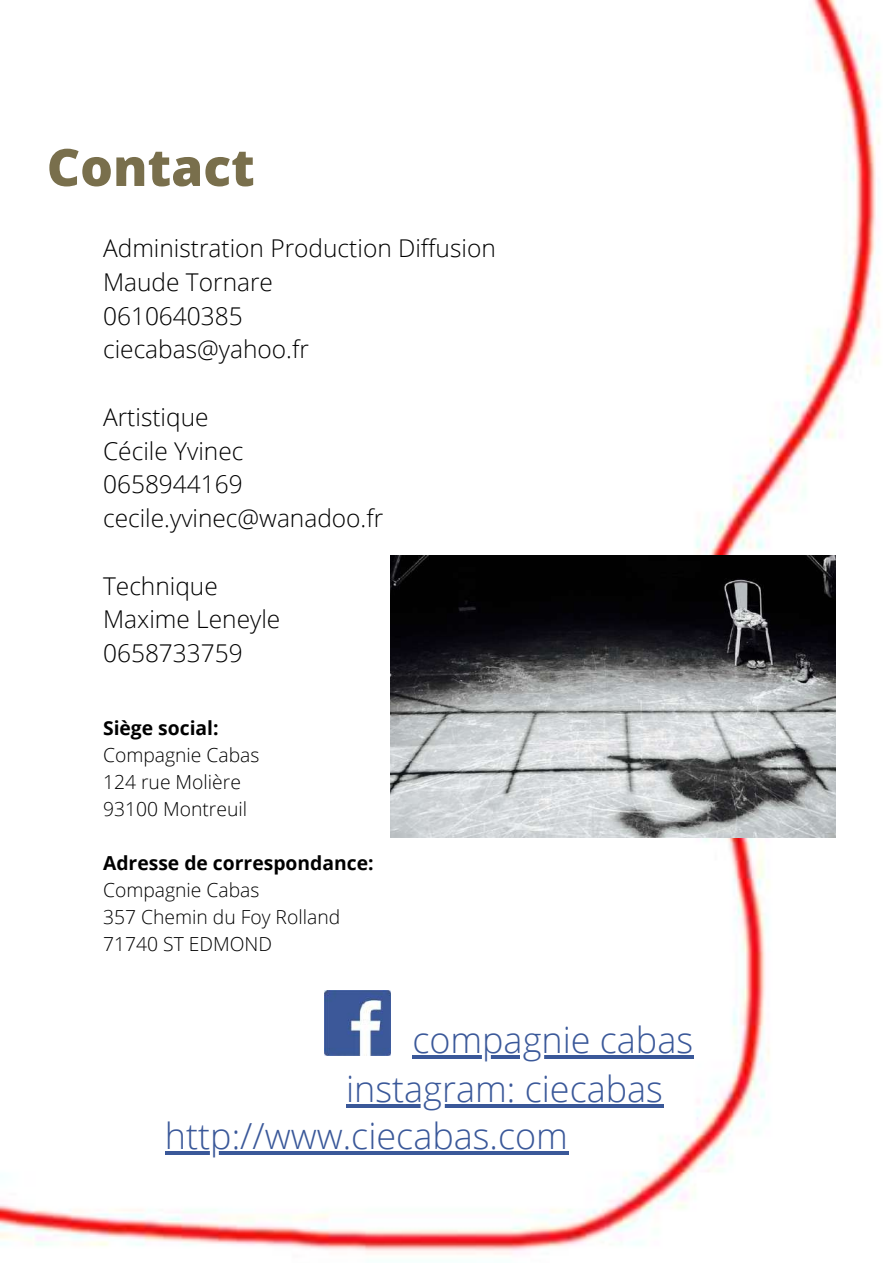
<style>
.page{position:relative;width:893px;height:1264px;background:#fff}
.page>*{position:absolute;margin:0;border:0;box-sizing:border-box;transform-origin:0 0}
.t1{font:800 51.45px "Open Sans";color:#796f4c}
.t2{font:300 36px/49.5px "Open Sans";color:#3a5899}
.t3{font:300 24.45px/33.8px "Open Sans";color:#000}
.t4{font:300 19.35px/27px "Open Sans";color:#000}
.t5{font:700 19.35px "Open Sans";color:#000}
</style>
<div class="page">
<img style="left:0;top:0;width:881px;height:1255px">
<hr style="left:165px;top:1151px;width:33px;height:3px;background:#3a5899">
<hr style="left:198px;top:1151px;width:370px;height:3px;background:#3a5899">
<svg style="left:412px;top:1054px;width:281px;height:4px"></svg>
<img style="left:325px;top:990px;width:65px;height:65px">
<hr style="left:346px;top:1104px;width:317px;height:3px;background:#3a5899">
<img style="left:390px;top:556px;width:445px;height:281px">
<h1 class="t1" style="left:47px;top:131px;width:209px">Contact</h1>
<p class="t3" style="left:103px;top:231px;width:394px">Administration Production Diffusion<br>Maude Tornare<br>0610640385<br>ciecabas@yahoo.fr</p>
<p class="t3" style="left:103px;top:399px;width:282px">Artistique<br>Cécile Yvinec<br>0658944169 cecile.yvinec@wanadoo.fr</p>
<p class="t3" style="left:103px;top:568px;width:179px">Technique<br>Maxime Leneyle<br>0658733759</p>
<p class="t5" style="left:103px;top:714px;width:117px">Siège social:</p>
<p class="t4" style="left:103px;top:741px;width:158px">Compagnie Cabas<br>124 rue Molière<br>93100 Montreuil</p>
<p class="t5" style="left:103px;top:849px;width:272px">Adresse de correspondance:</p>
<p class="t4" style="left:103px;top:876px;width:238px">Compagnie Cabas<br>357 Chemin du Foy Rolland<br>71740 ST EDMOND</p>
<h2 class="t2" style="left:346px;top:1013px;width:348px;text-indent:66px">compagnie cabas instagram: ciecabas</h2>
<h2 class="t2" style="left:165px;top:1110px;width:404px">http://www.ciecabas.com</h2>
</div>
